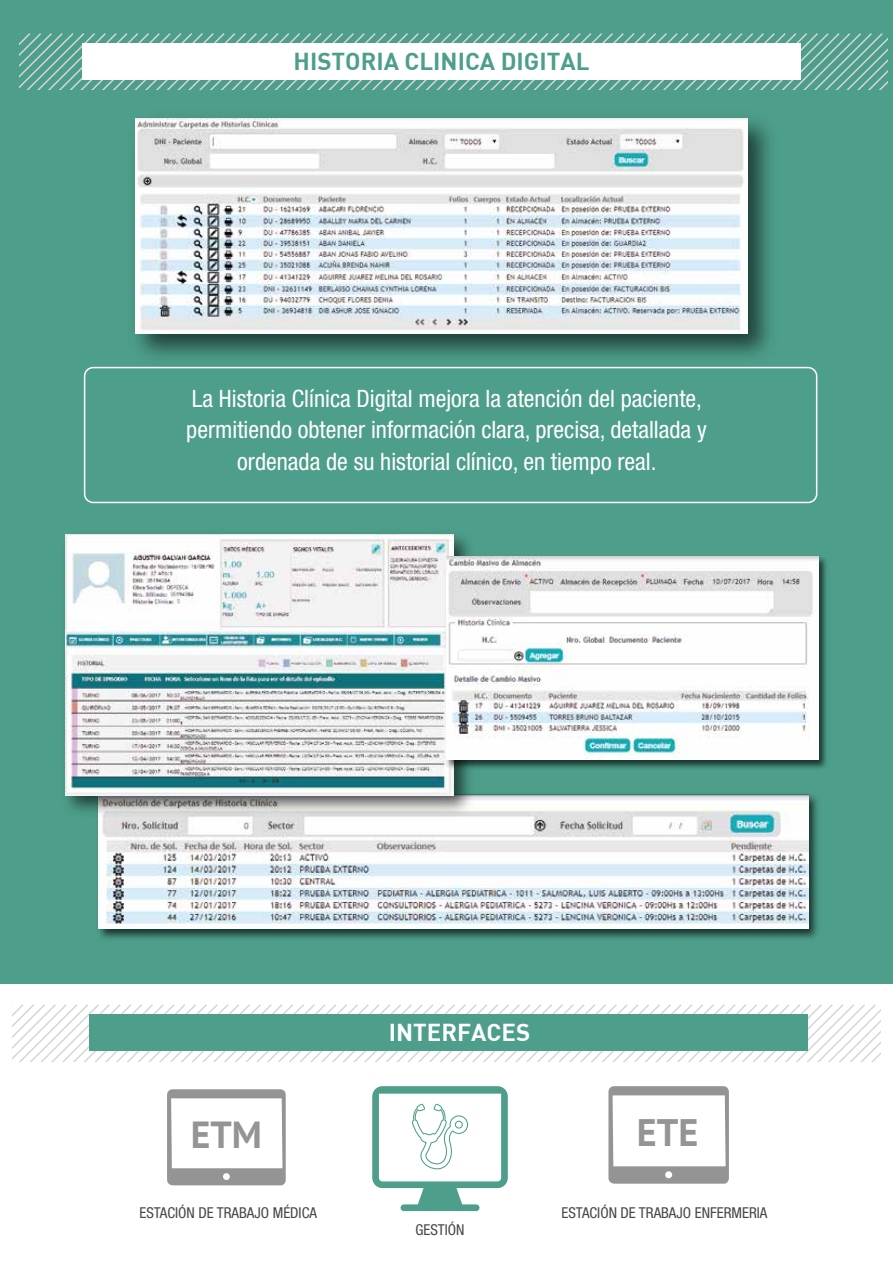
<style>
.page{position:relative;width:893px;height:1263px;background:#fff}
.page>*{position:absolute;margin:0;border:0;box-sizing:border-box;transform-origin:0 0}
.t1{font:700 38.25px "PT Sans";color:#949494}
.t2{font:700 37.65px "PT Sans";color:#949494}
.t3{font:condensed 24px/31.5px "Helvetica Neue";color:#fff;text-align:center}
.t4{font:700 24px "DIN";color:#4d9e8a}
.t5{font:700 24px "DIN";color:#fff}
.t6{font:condensed 15px "Helvetica Neue";color:#474746}
</style>
<div class="page">
<div style="left:0;top:0;width:893px;height:983px;background:#4d9e8a"></div>
<svg style="left:12px;top:1005px;width:869px;height:56px"></svg>
<div style="left:89px;top:1015px;width:719px;height:36px;background:#4d9e8a"></div>
<svg style="left:19px;top:34px;width:869px;height:56px"></svg>
<div style="left:82px;top:44px;width:719px;height:36px;background:#fff"></div>
<svg style="left:372px;top:1086px;width:136px;height:125px"></svg>
<svg style="left:167px;top:1089px;width:119px;height:96px"></svg>
<svg style="left:608px;top:1086px;width:121px;height:98px"></svg>
<img style="left:122px;top:118px;width:662px;height:249px">
<img style="left:136px;top:119px;width:612px;height:214px">
<img style="left:99px;top:794px;width:719px;height:145px">
<img style="left:98px;top:794px;width:710px;height:135px">
<img style="left:65px;top:534px;width:415px;height:288px">
<img style="left:66px;top:535px;width:387px;height:260px">
<img style="left:442px;top:552px;width:385px;height:220px">
<img style="left:446px;top:557px;width:373px;height:203px">
<div style="left:84px;top:367px;width:733px;height:136px;border:2px solid #fff;border-radius:9px"></div>
<p class="t4" style="left:294px;top:46px;width:297px">HISTORIA CLINICA DIGITAL</p>
<p class="t3" style="left:186px;top:382px;width:522px">La Historia Clínica Digital mejora la atención del paciente, permitiendo obtener información clara, precisa, detallada y ordenada de su historial clínico, en tiempo real.</p>
<p class="t5" style="left:389px;top:1017px;width:143px">INTERFACES</p>
<h2 class="t2" style="left:191px;top:1110px;width:73px">ETM</h2>
<h1 class="t1" style="left:637px;top:1107px;width:63px">ETE</h1>
<p class="t6" style="left:139px;top:1204px;width:179px">ESTACIÓN DE TRABAJO MÉDICA</p>
<p class="t6" style="left:561px;top:1204px;width:207px">ESTACIÓN DE TRABAJO ENFERMERIA</p>
<p class="t6" style="left:415px;top:1221px;width:51px">GESTIÓN</p>
</div>
